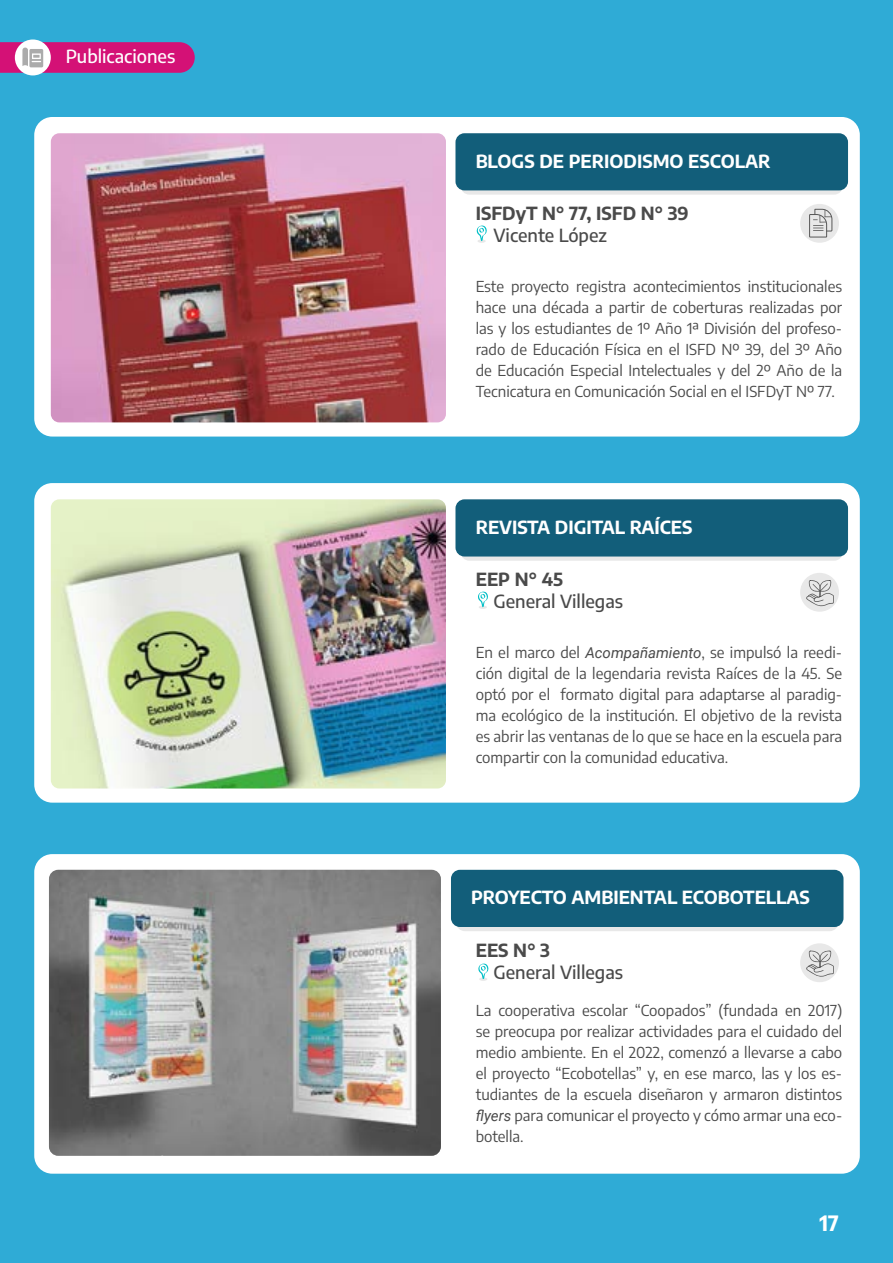
<style>
.page{position:relative;width:893px;height:1263px;background:#2fabd6}
.page>*{position:absolute;margin:0;border:0;box-sizing:border-box;transform-origin:0 0}
.t1{font:700 21px "Encode Sans";color:#fff}
.t2{font:700 18px "Encode Sans";color:#fff}
.t3{font:500 18px "Encode Sans";color:#4a4a4a}
.t4{font:700 18px "Encode Sans";color:#4a4a4a}
.t5{font:500 18px "Encode Sans";color:#fff}
.t6{font:15px/21px "Encode Sans";color:#4a4a4a;text-align:justify}
.s1{font-family:"Roboto";font-style:italic}
</style>
<div class="page">
<div style="left:34px;top:117px;width:826px;height:320px;background:#fff;border-radius:18px"></div>
<img style="left:51px;top:133px;width:395px;height:289px">
<div style="left:34px;top:483px;width:826px;height:320px;background:#fff;border-radius:18px"></div>
<img style="left:51px;top:499px;width:395px;height:289px">
<div style="left:34px;top:854px;width:826px;height:320px;background:#fff;border-radius:18px"></div>
<img style="left:49px;top:870px;width:392px;height:286px">
<svg style="left:124px;top:941px;width:234px;height:1px"></svg>
<div style="left:460px;top:137px;width:383px;height:58px;background:linear-gradient(to right,#e8e8e8,#e8e8e8);border-radius:9px"></div>
<div style="left:455px;top:133px;width:393px;height:57px;background:#125e7a;border-radius:9px"></div>
<div style="left:460px;top:503px;width:383px;height:58px;background:linear-gradient(to right,#e8e8e8,#e8e8e8);border-radius:9px"></div>
<div style="left:455px;top:499px;width:393px;height:57px;background:#125e7a;border-radius:9px"></div>
<div style="left:456px;top:874px;width:382px;height:57px;background:#e8e8e8;border-radius:9px"></div>
<div style="left:451px;top:870px;width:392px;height:57px;background:#125e7a;border-radius:9px"></div>
<svg style="left:476px;top:225px;width:11px;height:18px"></svg>
<svg style="left:478px;top:591px;width:10px;height:18px"></svg>
<svg style="left:478px;top:963px;width:11px;height:18px"></svg>
<div style="left:800px;top:204px;width:39px;height:39px;background:#e8e8e8;border-radius:50%"></div>
<svg style="left:809px;top:208px;width:24px;height:30px"></svg>
<div style="left:800px;top:573px;width:39px;height:39px;background:#e8e8e8;border-radius:50%"></div>
<svg style="left:806px;top:580px;width:28px;height:26px"></svg>
<div style="left:800px;top:943px;width:39px;height:39px;background:#e8e8e8;border-radius:50%"></div>
<svg style="left:806px;top:950px;width:28px;height:27px"></svg>
<svg style="left:15px;top:39px;width:36px;height:36px"></svg>
<svg style="left:0;top:42px;width:195px;height:31px;background:#d1368a"></svg>
<p class="t5" style="left:66px;top:44px;width:111px">Publicaciones</p>
<p class="t2" style="left:476px;top:148px;width:297px">BLOGS DE PERIODISMO ESCOLAR</p>
<p class="t4" style="left:476px;top:201px;width:215px">ISFDyT N° 77, ISFD N° 39</p>
<p class="t3" style="left:493px;top:223px;width:115px">Vicente López</p>
<p class="t6" style="left:476px;top:275px;width:368px">Este proyecto registra acontecimientos institucionales hace una década a partir de coberturas realizadas por las y los estudiantes de 1º Año 1ª División del profeso&shy;rado de Educación Física en el ISFD Nº 39, del 3º Año de Educación Especial Intelectuales y del 2º Año de la Tecnicatura en Comunicación Social en el ISFDyT Nº 77.</p>
<p class="t2" style="left:476px;top:515px;width:218px">REVISTA DIGITAL RAÍCES</p>
<p class="t4" style="left:476px;top:567px;width:89px">EEP N° 45</p>
<p class="t3" style="left:493px;top:589px;width:131px">General Villegas</p>
<p class="t6" style="left:476px;top:642px;width:368px">En el marco del <span class="s1">Acompañamiento</span>, se impulsó la reedi&shy;ción digital de la legendaria revista Raíces de la 45. Se optó por el formato digital para adaptarse al paradig&shy;ma ecológico de la institución. El objetivo de la revista es abrir las ventanas de lo que se hace en la escuela para compartir con la comunidad educativa.</p>
<p class="t2" style="left:471px;top:885px;width:340px">PROYECTO AMBIENTAL ECOBOTELLAS</p>
<p class="t4" style="left:476px;top:938px;width:76px">EES N° 3</p>
<p class="t3" style="left:493px;top:960px;width:131px">General Villegas</p>
<p class="t6" style="left:476px;top:999px;width:368px">La cooperativa escolar “Coopados” (fundada en 2017) se preocupa por realizar actividades para el cuidado del medio ambiente. En el 2022, comenzó a llevarse a cabo el proyecto “Ecobotellas” y, en ese marco, las y los es&shy;tudiantes de la escuela diseñaron y armaron distintos <span class="s1">flyers</span> para comunicar el proyecto y cómo armar una eco&shy;botella.</p>
<h1 class="t1" style="left:819px;top:1208px;width:21px">17</h1>
</div>
